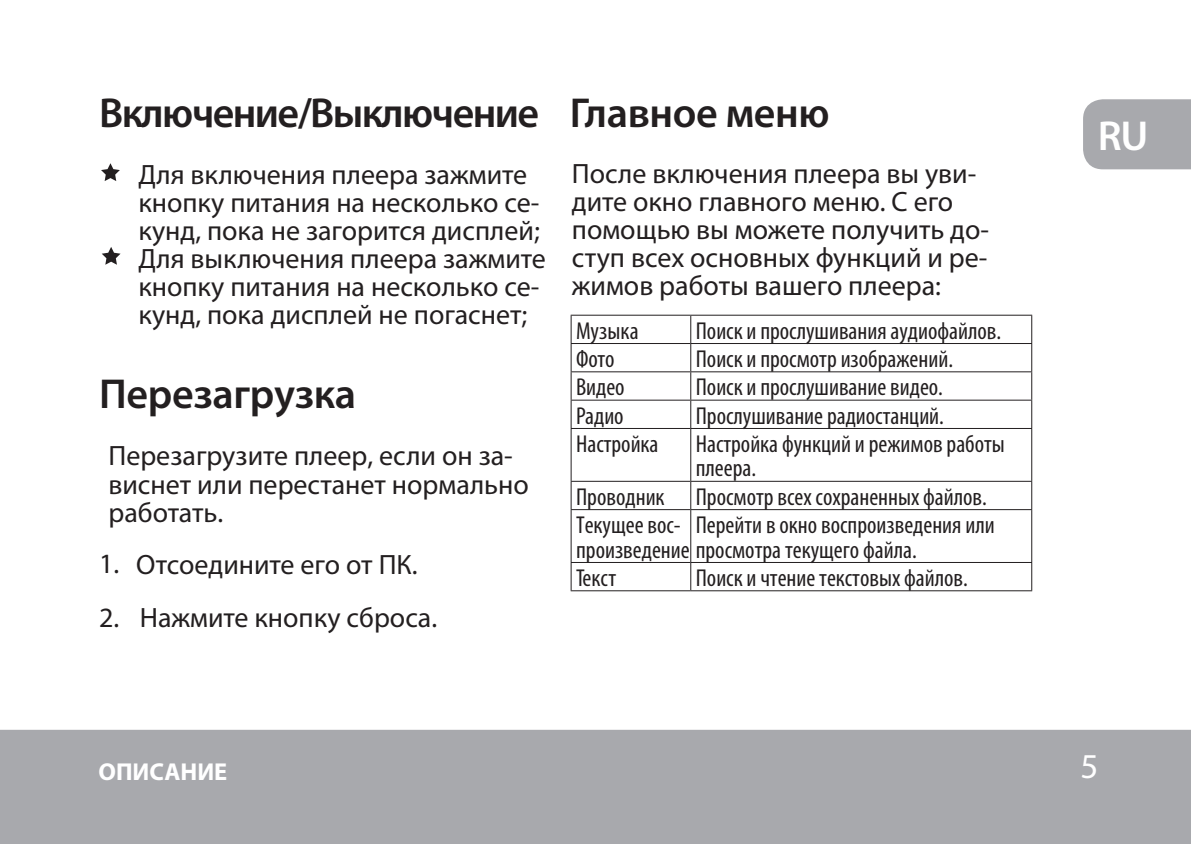
<style>
.page{position:relative;width:1191px;height:844px;background:#fff}
.page>*{position:absolute;margin:0;border:0;box-sizing:border-box;transform-origin:0 0}
.t1{font:600 42px "Myriad Pro";letter-spacing:-.01em;color:#231f20}
.t2{font:600 42px "Myriad Pro";letter-spacing:-.04em;color:#231f20}
.t3{font:600 42px "Myriad Pro";color:#fff}
.t4{font:35px "Myriad Pro";color:#fff}
.t5{font:28px/28px "Myriad Pro";color:#231f20}
.t6{font:condensed 24.5px/24.5px "Myriad Pro";color:#231f20}
.t7{font:700 24.5px "Myriad Pro";color:#fff}
</style>
<div class="page">
<div style="left:1083px;top:99px;width:108px;height:70px;background:#a8a9ad"></div>
<div style="left:0;top:729px;width:1191px;height:114px;background:#a8a9ad"></div>
<hr style="left:570px;top:314px;width:121px;height:2px;background:#231f20">
<hr style="left:570px;top:315px;width:2px;height:28px;background:#231f20">
<hr style="left:691px;top:314px;width:341px;height:2px;background:#231f20">
<hr style="left:570px;top:343px;width:121px;height:1px;background:#231f20">
<hr style="left:570px;top:344px;width:2px;height:27px;background:#231f20">
<hr style="left:691px;top:343px;width:341px;height:1px;background:#231f20">
<hr style="left:570px;top:371px;width:121px;height:1px;background:#231f20">
<hr style="left:570px;top:372px;width:2px;height:27px;background:#231f20">
<hr style="left:691px;top:371px;width:341px;height:1px;background:#231f20">
<hr style="left:570px;top:399px;width:121px;height:1px;background:#231f20">
<hr style="left:570px;top:400px;width:2px;height:28px;background:#231f20">
<hr style="left:691px;top:399px;width:341px;height:1px;background:#231f20">
<svg style="left:690px;top:315px;width:1px;height:113px"></svg>
<svg style="left:1031px;top:315px;width:1px;height:113px"></svg>
<hr style="left:570px;top:428px;width:121px;height:1px;background:#231f20">
<hr style="left:570px;top:429px;width:2px;height:51px;background:#231f20">
<hr style="left:691px;top:428px;width:341px;height:1px;background:#231f20">
<hr style="left:690px;top:429px;width:1px;height:51px;background:#231f20">
<hr style="left:1031px;top:429px;width:1px;height:51px;background:#231f20">
<hr style="left:570px;top:480px;width:121px;height:2px;background:#231f20">
<hr style="left:570px;top:481px;width:2px;height:28px;background:#231f20">
<hr style="left:691px;top:480px;width:341px;height:2px;background:#231f20">
<svg style="left:690px;top:481px;width:1px;height:28px"></svg>
<svg style="left:1031px;top:481px;width:1px;height:28px"></svg>
<hr style="left:570px;top:509px;width:121px;height:1px;background:#231f20">
<hr style="left:570px;top:510px;width:2px;height:52px;background:#231f20">
<hr style="left:691px;top:509px;width:341px;height:1px;background:#231f20">
<hr style="left:690px;top:510px;width:1px;height:52px;background:#231f20">
<hr style="left:1031px;top:510px;width:1px;height:52px;background:#231f20">
<hr style="left:570px;top:561px;width:121px;height:2px;background:#231f20">
<hr style="left:570px;top:562px;width:2px;height:28px;background:#231f20">
<hr style="left:691px;top:561px;width:341px;height:2px;background:#231f20">
<svg style="left:690px;top:562px;width:1px;height:28px"></svg>
<svg style="left:1031px;top:563px;width:1px;height:27px"></svg>
<hr style="left:570px;top:590px;width:121px;height:1px;background:#231f20">
<hr style="left:691px;top:590px;width:341px;height:1px;background:#231f20">
<svg style="left:101px;top:163px;width:19px;height:18px"></svg>
<svg style="left:102px;top:247px;width:19px;height:18px"></svg>
<h1 class="t2" style="left:99px;top:86px;width:441px">Включение/Выключение</h1>
<p class="t5" style="left:138px;top:160px;width:409px">Для включения плеера зажмите кнопку питания на несколько се&shy;кунд, пока не загорится дисплей;<br>Для выключения плеера зажмите кнопку питания на несколько се&shy;кунд, пока дисплей не погаснет;</p>
<h1 class="t1" style="left:99px;top:366px;width:258px">Перезагрузка</h1>
<p class="t5" style="left:108px;top:441px;width:422px">Перезагрузите плеер, если он за&shy;виснет или перестанет нормально работать.</p>
<p class="t5" style="left:99px;top:536px;width:22px;line-height:53.6px">1.<br>2.</p>
<p class="t5" style="left:136px;top:550px;width:283px">Отсоедините его от ПК.</p>
<p class="t5" style="left:140px;top:602px;width:299px">Нажмите кнопку сброса.</p>
<h1 class="t1" style="left:569px;top:86px;width:261px">Главное меню</h1>
<p class="t5" style="left:572px;top:159px;width:418px">После включения плеера вы уви&shy;дите окно главного меню. С его помощью вы можете получить до&shy;ступ всех основных функций и ре&shy;жимов работы вашего плеера:</p>
<p class="t6" style="left:576px;top:318px;width:64px">Музыка</p>
<p class="t6" style="left:695px;top:318px;width:307px">Поиск и прослушивания аудиофайлов.</p>
<p class="t6" style="left:576px;top:346px;width:40px">Фото</p>
<p class="t6" style="left:695px;top:346px;width:259px">Поиск и просмотр изображений.</p>
<p class="t6" style="left:576px;top:374px;width:50px">Видео</p>
<p class="t6" style="left:695px;top:374px;width:249px">Поиск и прослушивание видео.</p>
<p class="t6" style="left:576px;top:403px;width:49px">Радио</p>
<p class="t6" style="left:695px;top:403px;width:250px">Прослушивание радиостанций.</p>
<p class="t6" style="left:576px;top:431px;width:84px">Настройка</p>
<p class="t6" style="left:695px;top:431px;width:311px">Настройка функций и режимов работы плеера.</p>
<p class="t6" style="left:576px;top:484px;width:90px">Проводник</p>
<p class="t6" style="left:695px;top:484px;width:293px">Просмотр всех сохраненных файлов.</p>
<p class="t6" style="left:576px;top:512px;width:342px">Текущее вос-<br>произведение просмотра текущего файла.</p>
<p class="t6" style="left:695px;top:512px;width:300px">Перейти в окно воспроизведения или</p>
<p class="t6" style="left:576px;top:565px;width:42px">Текст</p>
<p class="t6" style="left:695px;top:565px;width:274px">Поиск и чтение текстовых файлов.</p>
<p class="t7" style="left:98px;top:755px;width:130px">ОПИСАНИЕ</p>
<h1 class="t3" style="left:1098px;top:109px;width:52px">RU</h1>
<p class="t4" style="left:1080px;top:744px;width:19px">5</p>
</div>
